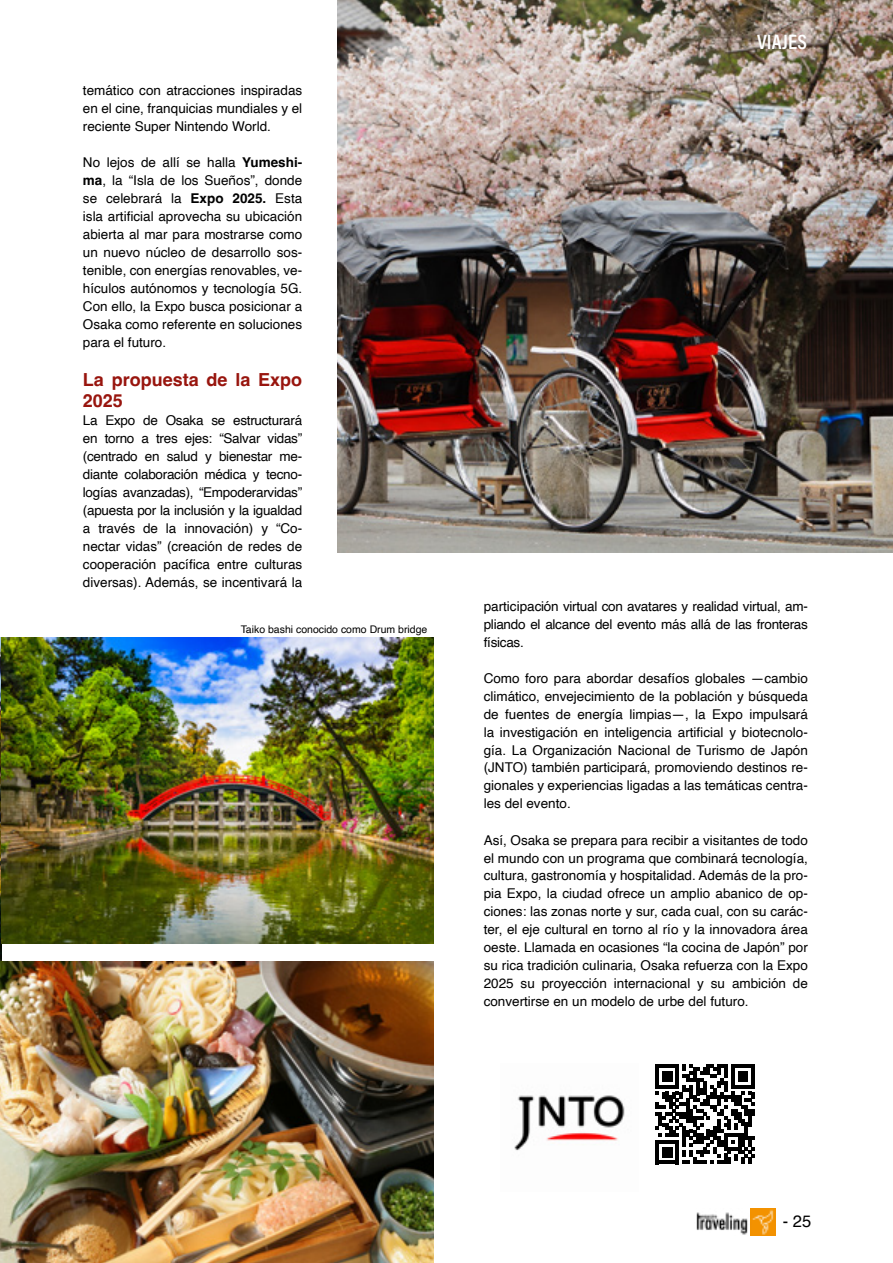
<style>
.page{position:relative;width:893px;height:1263px;background:#fff}
.page>*{position:absolute;margin:0;border:0;box-sizing:border-box;transform-origin:0 0}
.t1{font:21px "Acumin Variable Concept";color:#fff}
.t2{font:700 18px/21px "Helvetica";color:#98150e}
.t3{font:16.5px "Helvetica";color:#000}
.t4{font:13.5px/18px "Helvetica";color:#000;text-align:justify}
.t5{font:10.5px "Helvetica";color:#000}
.s1{font-weight:700}
</style>
<div class="page">
<img style="left:0;top:638px;width:1px;height:323px">
<img style="left:1px;top:638px;width:433px;height:306px">
<img style="left:0;top:961px;width:434px;height:302px">
<img style="left:337px;top:0;width:556px;height:552px">
<img style="left:514px;top:1095px;width:111px;height:56px">
<svg style="left:655px;top:1064px;width:100px;height:100px"></svg>
<img style="left:696px;top:1208px;width:79px;height:27px">
<p class="t4" style="left:83px;top:82px;width:221px">temático con atracciones inspiradas en el cine, franquicias mundiales y el reciente Super Nintendo World.</p>
<p class="t4" style="left:83px;top:154px;width:221px">No lejos de allí se halla <span class="s1">Yumeshi&shy;ma</span>, la “Isla de los Sueños”, donde se celebrará la <span class="s1">Expo 2025.</span> Esta isla artificial aprovecha su ubicación abierta al mar para mostrarse como un nuevo núcleo de desarrollo sos&shy;tenible, con energías renovables, ve&shy;hículos autónomos y tecnología 5G.<br>Con ello, la Expo busca posicionar a Osaka como referente en soluciones para el futuro.</p>
<h2 class="t2" style="left:83px;top:371px;width:221px">La propuesta de la Expo<br>2025</h2>
<p class="t4" style="left:83px;top:412px;width:221px">La Expo de Osaka se estructurará en torno a tres ejes: “Salvar vidas” (centrado en salud y bienestar me&shy;diante colaboración médica y tecno&shy;logías avanzadas), “Empoderarvidas” (apuesta por la inclusión y la igualdad a través de la innovación) y “Co&shy;nectar vidas” (creación de redes de cooperación pacífica entre culturas diversas). Además, se incentivará la</p>
<p class="t5" style="left:241px;top:621px;width:188px">Taiko bashi conocido como Drum bridge</p>
<h1 class="t1" style="left:757px;top:27px;width:51px">VIAJES</h1>
<p class="t4" style="left:484px;top:597px;width:326px">participación virtual con avatares y realidad virtual, am&shy;pliando el alcance del evento más allá de las fronteras físicas.</p>
<p class="t4" style="left:484px;top:669px;width:326px">Como foro para abordar desafíos globales —cambio climático, envejecimiento de la población y búsqueda de fuentes de energía limpias—, la Expo impulsará la investigación en inteligencia artificial y biotecnolo&shy;gía. La Organización Nacional de Turismo de Japón (JNTO) también participará, promoviendo destinos re&shy;gionales y experiencias ligadas a las temáticas centra&shy;les del evento.</p>
<p class="t4" style="left:484px;top:831px;width:326px">Así, Osaka se prepara para recibir a visitantes de todo el mundo con un programa que combinará tecnología, cultura, gastronomía y hospitalidad. Además de la pro&shy;pia Expo, la ciudad ofrece un amplio abanico de op&shy;ciones: las zonas norte y sur, cada cual, con su carác&shy;ter, el eje cultural en torno al río y la innovadora área oeste. Llamada en ocasiones “la cocina de Japón” por su rica tradición culinaria, Osaka refuerza con la Expo 2025 su proyección internacional y su ambición de convertirse en un modelo de urbe del futuro.</p>
<p class="t3" style="left:783px;top:1209px;width:30px">- 25</p>
</div>
